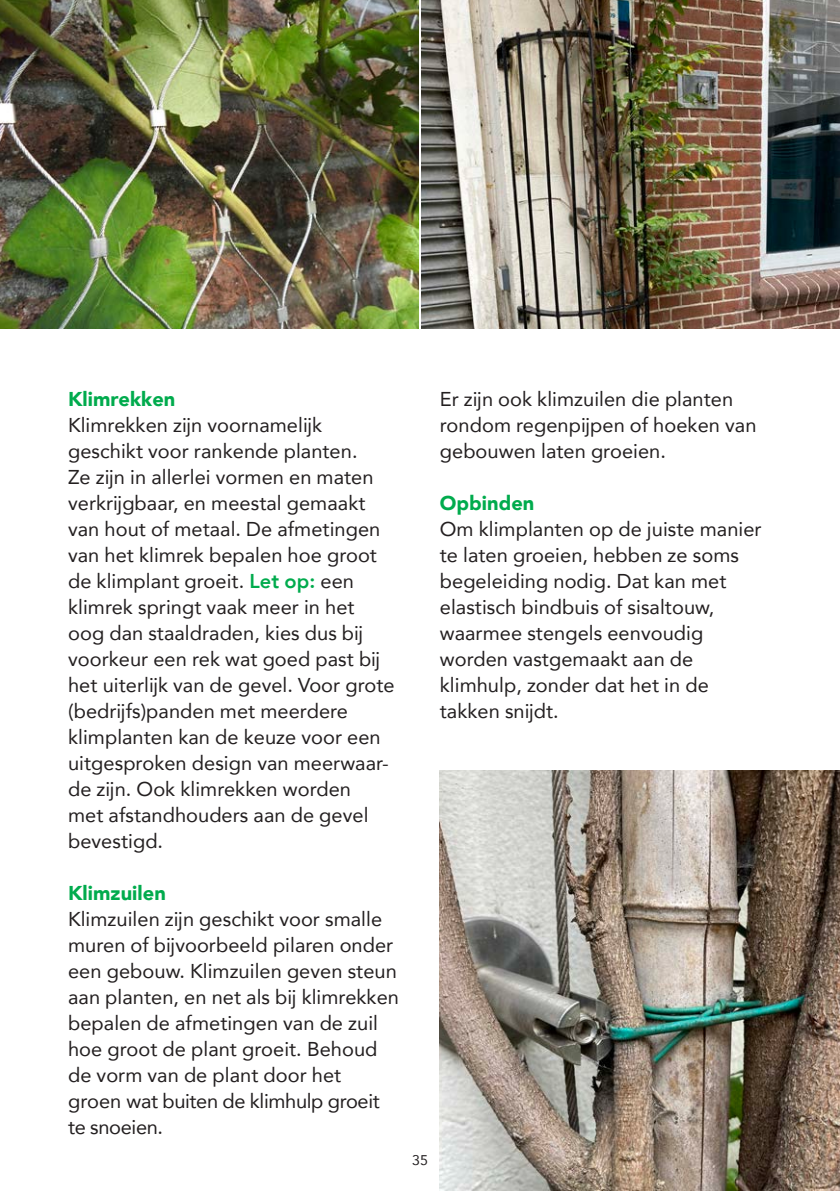
<style>
.page{position:relative;width:840px;height:1191px;background:#fff}
.page>*{position:absolute;margin:0;border:0;box-sizing:border-box;transform-origin:0 0}
.platte_tekst{font:20px/26px "Avenir";letter-spacing:.005em;color:#231f20}
.subparagraafkop{font:900 20px "Avenir";letter-spacing:.005em;color:#00ab4d}
.t1{font:14px "Avenir";color:#231f20}
.s1{font-weight:800;color:#00ab4d}
</style>
<div class="page">
<img style="left:0;top:0;width:419px;height:328px">
<img style="left:421px;top:0;width:418px;height:328px">
<img style="left:439px;top:770px;width:400px;height:421px">
<p class="subparagraafkop" style="left:68px;top:382px;width:109px">Klimrekken</p>
<p class="platte_tekst" style="left:68px;top:412px;width:328px">Klimrekken zijn voornamelijk geschikt voor rankende planten.<br>Ze zijn in allerlei vormen en maten verkrijgbaar, en meestal gemaakt van hout of metaal. De afmetingen van het klimrek bepalen hoe groot de klimplant groeit. <span class="s1">Let op:</span> een klimrek springt vaak meer in het oog dan staaldraden, kies dus bij voorkeur een rek wat goed past bij het uiterlijk van de gevel. Voor grote (bedrijfs)panden met meerdere klimplanten kan de keuze voor een uitgesproken design van meerwaar&shy;de zijn. Ook klimrekken worden<br>met afstandhouders aan de gevel bevestigd.</p>
<p class="subparagraafkop" style="left:68px;top:876px;width:99px">Klimzuilen</p>
<p class="platte_tekst" style="left:68px;top:906px;width:332px">Klimzuilen zijn geschikt voor smalle muren of bijvoorbeeld pilaren onder een gebouw. Klimzuilen geven steun aan planten, en net als bij klimrekken bepalen de afmetingen van de zuil hoe groot de plant groeit. Behoud de vorm van de plant door het groen wat buiten de klimhulp groeit te snoeien.</p>
<p class="platte_tekst" style="left:439px;top:386px;width:318px">Er zijn ook klimzuilen die planten rondom regenpijpen of hoeken van gebouwen laten groeien.</p>
<p class="subparagraafkop" style="left:439px;top:486px;width:96px">Opbinden</p>
<p class="platte_tekst" style="left:439px;top:516px;width:323px">Om klimplanten op de juiste manier te laten groeien, hebben ze soms begeleiding nodig. Dat kan met elastisch bindbuis of sisaltouw, waarmee stengels eenvoudig worden vastgemaakt aan de klimhulp, zonder dat het in de takken snijdt.</p>
<p class="t1" style="left:412px;top:1148px;width:17px">35</p>
</div>
